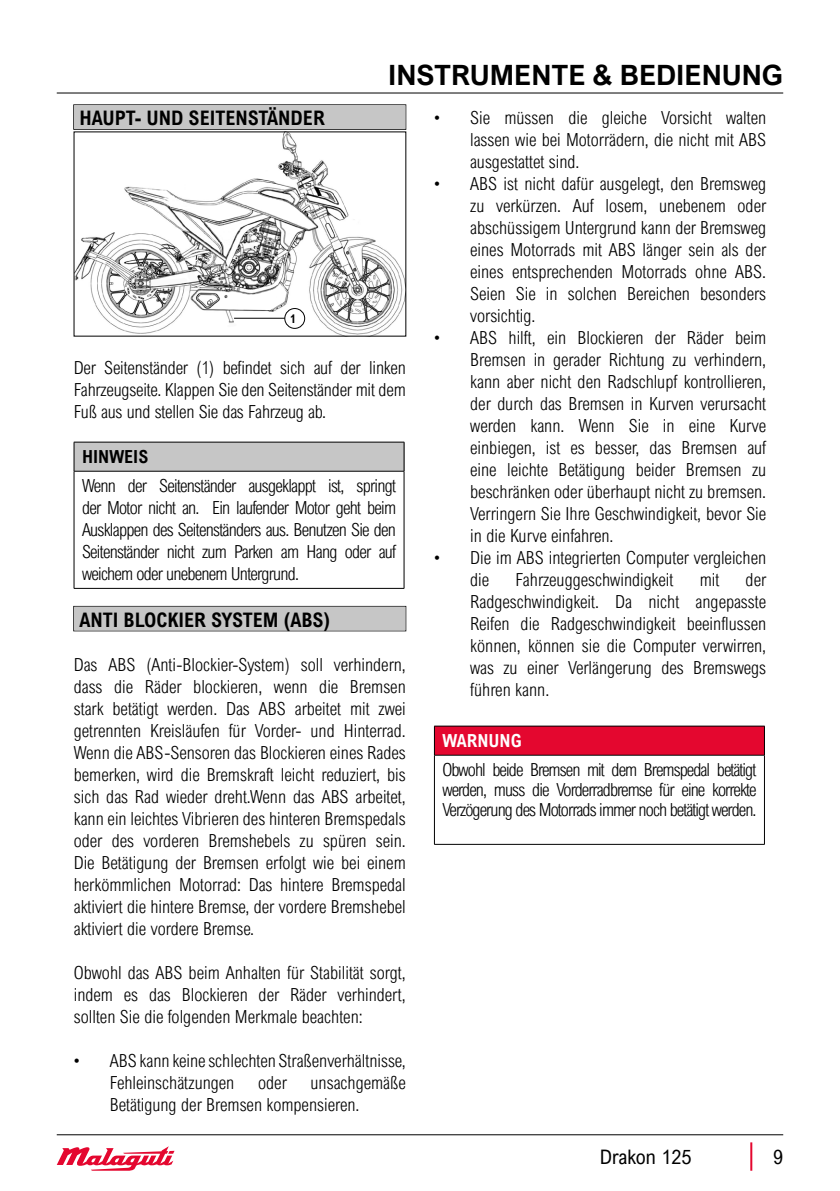
<style>
.page{position:relative;width:840px;height:1191px;background:#fff}
.page>*{position:absolute;margin:0;border:0;box-sizing:border-box;transform-origin:0 0}
.Kapitel_nicht_im_Ver{font:700 28px "Arial Nova";color:#000}
.Überschrift_1{font:700 20px "Arial Nova Cond";color:#000}
.t1{font:20px "Arial Nova Cond";color:#000}
.Text{font:300 18px/22px "Arial Nova Cond";color:#000;text-align:justify}
.HINWEIS_-_ÜS{font:700 18px "Arial Nova Cond";color:#000}
.WARNUNG_-_ÜS{font:700 18px "Arial Nova Cond";color:#fff}
.Text-2{font:700 12px "Arial Nova Cond";color:#000}
</style>
<div class="page">
<hr style="left:57px;top:92px;width:725px;height:1px;background:#000">
<hr style="left:57px;top:1134px;width:725px;height:1px;background:#000">
<hr style="left:749px;top:1142px;width:2px;height:28px;background:#e4072f">
<svg style="left:57px;top:1146px;width:117px;height:24px"></svg>
<div style="left:73px;top:105px;width:333px;height:25px;border:1px solid #000"></div>
<div style="left:74px;top:105px;width:331px;height:24px;background:#c6c6c6"></div>
<div style="left:74px;top:606px;width:331px;height:24px;background:#c6c6c6"></div>
<img style="left:76px;top:134px;width:328px;height:200px">
<hr style="left:234px;top:318px;width:54px;height:1px;background:#000">
<div style="left:284px;top:308px;width:20px;height:20px;background:#fff;border-radius:50%"></div>
<div style="left:284px;top:308px;width:21px;height:21px;border:1px solid #000;border-radius:50%"></div>
<div style="left:74px;top:442px;width:330px;height:29px;background:#c6c6c6"></div>
<hr style="left:74px;top:442px;width:330px;height:1px;background:#000">
<svg style="left:74px;top:442px;width:1px;height:29px"></svg>
<svg style="left:403px;top:442px;width:1px;height:29px"></svg>
<hr style="left:74px;top:471px;width:330px;height:1px;background:#000">
<hr style="left:74px;top:471px;width:1px;height:117px;background:#000">
<hr style="left:403px;top:471px;width:1px;height:117px;background:#000">
<hr style="left:74px;top:588px;width:330px;height:1px;background:#000">
<div style="left:434px;top:726px;width:330px;height:29px;background:#e4072f"></div>
<hr style="left:434px;top:755px;width:1px;height:89px;background:#000">
<hr style="left:763px;top:755px;width:1px;height:89px;background:#000">
<hr style="left:434px;top:844px;width:330px;height:1px;background:#000">
<hr style="left:434px;top:726px;width:330px;height:1px;background:#000">
<svg style="left:434px;top:726px;width:1px;height:29px"></svg>
<hr style="left:434px;top:755px;width:330px;height:1px;background:#000">
<p class="Kapitel_nicht_im_Ver" style="left:388px;top:58px;width:396px">INSTRUMENTE &amp; BEDIENUNG</p>
<p class="Überschrift_1" style="left:79px;top:105px;width:247px">HAUPT- UND SEITENSTÄNDER</p>
<p class="Text-2" style="left:290px;top:311px;width:7px">1</p>
<p class="Text" style="left:74px;top:356px;width:333px">Der Seitenständer (1) befindet sich auf der linken Fahrzeugseite. Klappen Sie den Seitenständer mit dem Fuß aus und stellen Sie das Fahrzeug ab.</p>
<p class="HINWEIS_-_ÜS" style="left:82px;top:445px;width:68px">HINWEIS</p>
<p class="Text" style="left:82px;top:475px;width:315px">Wenn der Seitenständer ausgeklappt ist, springt der Motor nicht an. Ein laufender Motor geht beim Ausklappen des Seitenständers aus. Benutzen Sie den Seitenständer nicht zum Parken am Hang oder auf weichem oder unebenem Untergrund.</p>
<p class="Überschrift_1" style="left:79px;top:607px;width:252px">ANTI BLOCKIER SYSTEM (ABS)</p>
<p class="Text" style="left:74px;top:653px;width:333px">Das ABS (Anti-Blockier-System) soll verhindern, dass die Räder blockieren, wenn die Bremsen stark betätigt werden. Das ABS arbeitet mit zwei getrennten Kreisläufen für Vorder- und Hinterrad.<br>Wenn die ABS-Sensoren das Blockieren eines Rades bemerken, wird die Bremskraft leicht reduziert, bis sich das Rad wieder dreht.Wenn das ABS arbeitet, kann ein leichtes Vibrieren des hinteren Bremspedals oder des vorderen Bremshebels zu spüren sein.<br>Die Betätigung der Bremsen erfolgt wie bei einem herkömmlichen Motorrad: Das hintere Bremspedal aktiviert die hintere Bremse, der vordere Bremshebel aktiviert die vordere Bremse.</p>
<p class="Text" style="left:74px;top:961px;width:333px">Obwohl das ABS beim Anhalten für Stabilität sorgt, indem es das Blockieren der Räder verhindert, sollten Sie die folgenden Merkmale beachten:</p>
<p class="Text" style="left:110px;top:1049px;width:297px;text-indent:-36px">• ABS kann keine schlechten Straßenverhältnisse,<br>Fehleinschätzungen</p>
<p class="Text" style="left:110px;top:1071px;width:297px;text-indent:200px">unsachgemäße<br>Betätigung der Bremsen kompensieren.</p>
<p class="Text" style="left:258px;top:1071px;width:30px">oder</p>
<p class="Text" style="left:470px;top:106px;width:297px;text-indent:-36px">• Sie müssen die gleiche Vorsicht walten lassen wie bei Motorrädern, die nicht mit ABS ausgestattet sind.</p>
<p class="Text" style="left:470px;top:172px;width:297px;text-indent:-36px">• ABS ist nicht dafür ausgelegt, den Bremsweg zu verkürzen. Auf losem, unebenem oder abschüssigem Untergrund kann der Bremsweg eines Motorrads mit ABS länger sein als der eines entsprechenden Motorrads ohne ABS.<br>Seien Sie in solchen Bereichen besonders vorsichtig.</p>
<p class="Text" style="left:470px;top:326px;width:297px;text-indent:-36px">• ABS hilft, ein Blockieren der Räder beim Bremsen in gerader Richtung zu verhindern, kann aber nicht den Radschlupf kontrollieren, der durch das Bremsen in Kurven verursacht werden kann. Wenn Sie in eine Kurve einbiegen, ist es besser, das Bremsen auf eine leichte Betätigung beider Bremsen zu beschränken oder überhaupt nicht zu bremsen.<br>Verringern Sie Ihre Geschwindigkeit, bevor Sie in die Kurve einfahren.</p>
<p class="Text" style="left:470px;top:546px;width:297px;text-indent:-36px">• Die im ABS integrierten Computer vergleichen die</p>
<p class="Text" style="left:470px;top:568px;width:297px;text-indent:275px">der Radgeschwindigkeit. Da nicht angepasste Reifen die Radgeschwindigkeit beeinflussen können, können sie die Computer verwirren, was zu einer Verlängerung des Bremswegs führen kann.</p>
<p class="WARNUNG_-_ÜS" style="left:442px;top:729px;width:81px">WARNUNG</p>
<p class="Text" style="left:442px;top:759px;width:315px;line-height:20px">Obwohl beide Bremsen mit dem Bremspedal betätigt werden, muss die Vorderradbremse für eine korrekte Verzögerung des Motorrads immer noch betätigt werden.</p>
<p class="Text" style="left:515px;top:568px;width:159px">Fahrzeuggeschwindigkeit</p>
<p class="Text" style="left:699px;top:568px;width:21px">mit</p>
<p class="t1" style="left:599px;top:1144px;width:93px">Drakon 125</p>
<p class="t1" style="left:772px;top:1144px;width:11px">9</p>
</div>
